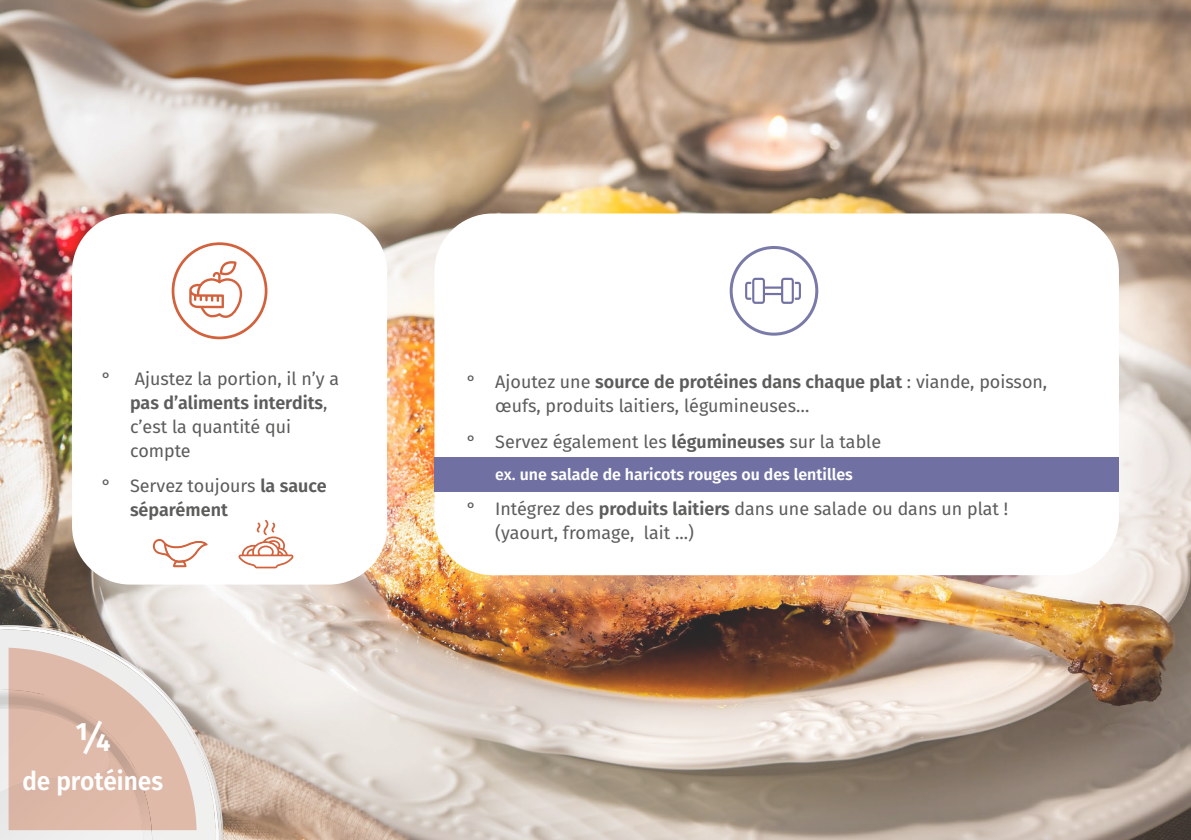
<style>
.page{position:relative;width:1191px;height:840px;background:#fff}
.page>*{position:absolute;margin:0;border:0;box-sizing:border-box;transform-origin:0 0}
.t1{font:600 40.2px "Fira Sans";color:#fff;scale:.95 1}
.t2{font:600 25.8px "Fira Sans";color:#fff;scale:.95 1}
.t3{font:18px/24px "Fira Sans";color:#5c5c5b}
.t4{font:600 18px/24px "Fira Sans";color:#5c5c5b}
.t5{font:600 16px "Fira Sans";color:#fff}
.s1{font-weight:600}
.s2{font-weight:400}
.s3{font-weight:500}
</style>
<div class="page">
<img style="left:0;top:0;width:1191px;height:839px">
<div style="left:81px;top:223px;width:337px;height:392px;background:#fff;opacity:.28"></div>
<div style="left:73px;top:214px;width:313px;height:369px;background:#fff;border-radius:57px"></div>
<div style="left:72px;top:213px;width:315px;height:371px;border:2px solid #fff;border-radius:57px"></div>
<div style="left:443px;top:223px;width:706px;height:383px;background:#fff;opacity:.28"></div>
<div style="left:435px;top:214px;width:683px;height:360px;background:#fff;border-radius:57px"></div>
<div style="left:434px;top:213px;width:685px;height:362px;border:2px solid #fff;border-radius:57px"></div>
<div style="left:172px;top:242px;width:95px;height:97px;border:3px solid #d2613c;border-radius:50%"></div>
<svg style="left:189px;top:261px;width:53px;height:57px"></svg>
<svg style="left:0;top:626px;width:222px;height:213px"></svg>
<svg style="left:0;top:629px;width:219px;height:18px;background:#dbd5d1"></svg>
<svg style="left:0;top:647px;width:219px;height:192px;background:#dfc6bb"></svg>
<svg style="left:745px;top:277px;width:56px;height:27px"></svg>
<div style="left:729px;top:246px;width:89px;height:89px;border:3px solid #7a7aa9;border-radius:50%"></div>
<div style="left:434px;top:456px;width:685px;height:35px;background:#7071a2"></div>
<svg style="left:238px;top:520px;width:55px;height:48px"></svg>
<svg style="left:152px;top:539px;width:56px;height:28px"></svg>
<p class="t3" style="left:102px;top:366px;width:11px">°</p>
<p class="t3" style="left:130px;top:366px;width:211px">Ajustez la portion, il n’y a <span class="s1">pas d’aliments interdits</span>, c’est la quantité qui compte</p>
<p class="t4" style="left:130px;top:472px;width:198px;text-indent:-28px"><span class="s2">° Servez toujours</span> la sauce séparément</p>
<h1 class="t1" style="left:74px;top:703px;width:40px">¼</h1>
<h2 class="t2" style="left:22px;top:759px;width:150px">de protéines</h2>
<p class="t3" style="left:495px;top:369px;width:553px;text-indent:-28px">° Ajoutez une <span class="s1">source de protéines dans chaque plat</span> : viande, poisson, œufs, produits laitiers, légumineuses…</p>
<p class="t3" style="left:467px;top:428px;width:416px">° Servez également les <span class="s1">légumineuses</span> sur la table</p>
<p class="t5" style="left:495px;top:460px;width:359px"><span class="s3">ex.</span> une salade de haricots rouges ou des lentilles</p>
<p class="t3" style="left:495px;top:496px;width:514px;text-indent:-28px">° Intégrez des <span class="s1">produits laitiers</span> dans une salade ou dans un plat ! (yaourt, fromage, lait ...)</p>
</div>
